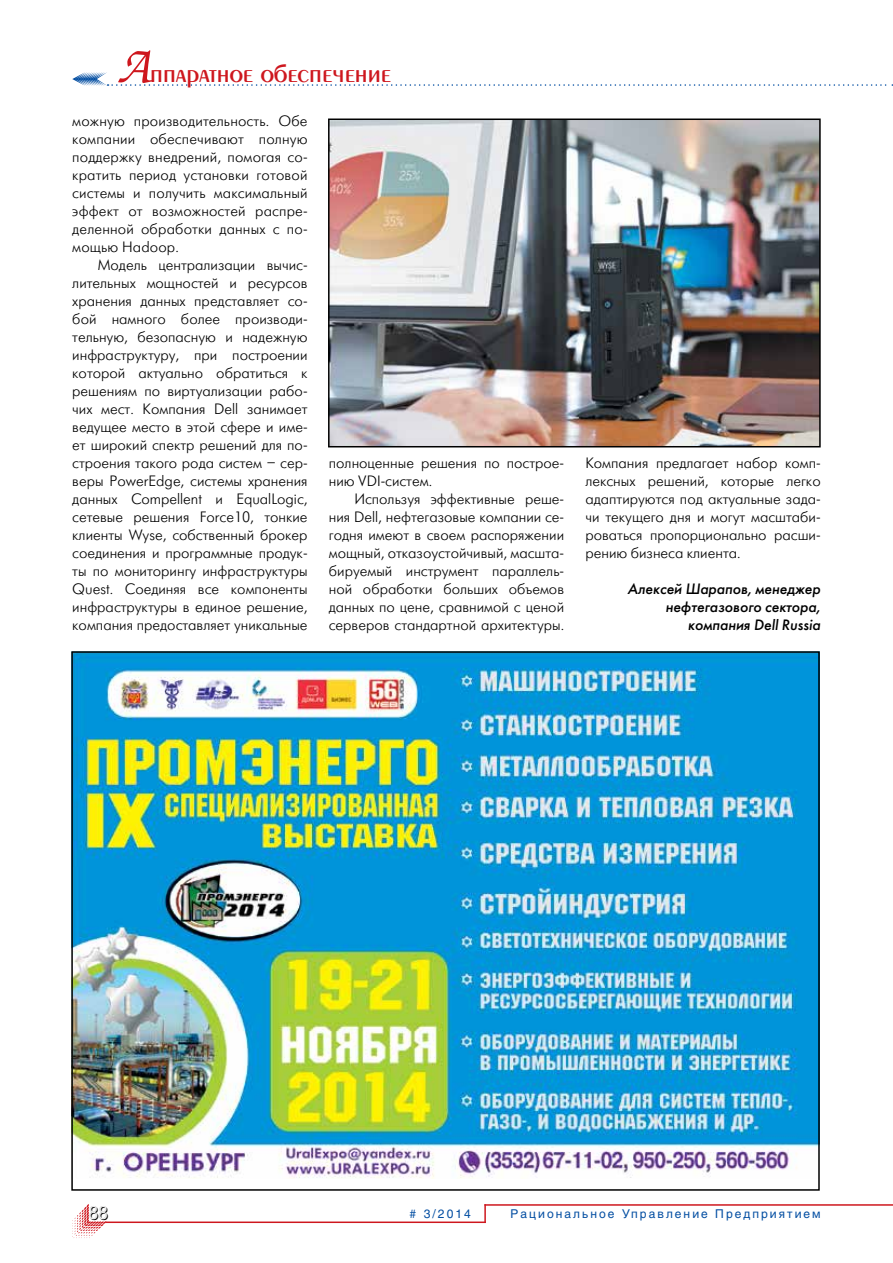
<style>
.page{position:relative;width:893px;height:1263px;background:#fff}
.page>*{position:absolute;margin:0;border:0;box-sizing:border-box;transform-origin:0 0}
.t1{font:27px "Penta Demi";color:#ce171e}
.t2{font:18px "Futuris Shadow C";color:#000}
.t3{font:15px/18px "Futuris Light C";color:#000;text-align:justify}
.t4{font:italic 15px/18px "Futuris C";color:#000;text-align:right}
.t5{font:12px "Helios";letter-spacing:.17em;color:#034ea2}
.s1{font-family:"Zapf Chancery C";font-size:54px}
</style>
<div class="page">
<svg style="left:72px;top:1204px;width:34px;height:34px"></svg>
<svg style="left:484px;top:1206px;width:2px;height:15px"></svg>
<hr style="left:105px;top:1221px;width:381px;height:2px;background:#ce171e">
<hr style="left:484px;top:1204px;width:409px;height:2px;background:#ce171e">
<svg style="left:72px;top:72px;width:821px;height:14px"></svg>
<img style="left:331px;top:121px;width:487px;height:323px">
<div style="left:328px;top:118px;width:493px;height:329px;border:2px solid #000"></div>
<img style="left:74px;top:654px;width:743px;height:525px">
<h1 class="t1" style="left:117px;top:60px;width:276px"><span class="s1">А</span>ппаратное обеспечение</h1>
<p class="t3" style="left:72px;top:112px;width:237px">можную производительность. Обе компании обеспечивают полную поддержку внедрений, помогая со&shy;кратить период установки готовой системы и получить максимальный эффект от возможностей распре&shy;деленной обработки данных с по&shy;мощью Hadoop.</p>
<p class="t3" style="left:72px;top:256px;width:237px;text-indent:26px">Модель централизации вычис&shy;лительных мощностей и ресурсов хранения данных представляет со&shy;бой намного более производи&shy;тельную, безопасную и надежную инфраструктуру, при построении которой актуально обратиться к решениям по виртуализации рабо&shy;чих мест. Компания Dell занимает ведущее место в этой сфере и име&shy;ет широкий спектр решений для по&shy;строения такого рода систем – сер&shy;веры PowerEdge, системы хранения данных Compellent и EqualLogic, сетевые решения Force10, тонкие клиенты Wyse, собственный брокер соединения и программные продук&shy;ты по мониторингу инфраструктуры Quest. Соединяя все компоненты инфраструктуры в единое решение, компания предоставляет уникальные</p>
<p class="t3" style="left:329px;top:454px;width:237px">полноценные решения по построе&shy;нию VDI-систем.</p>
<p class="t3" style="left:329px;top:490px;width:237px;text-indent:26px">Используя эффективные реше&shy;ния Dell, нефтегазовые компании се&shy;годня имеют в своем распоряжении мощный, отказоустойчивый, масшта&shy;бируемый инструмент параллель&shy;ной обработки больших объемов данных по цене, сравнимой с ценой серверов стандартной архитектуры.</p>
<p class="t3" style="left:585px;top:454px;width:237px">Компания предлагает набор комп&shy;лексных решений, которые легко адаптируются под актуальные зада&shy;чи текущего дня и могут масштаби&shy;роваться пропорционально расши&shy;рению бизнеса клиента.</p>
<p class="t4" style="left:628px;top:580px;width:194px">Алексей Шарапов, менеджер нефтегазового сектора, компания Dell Russia</p>
<p class="t2" style="left:89px;top:1204px;width:21px">88</p>
<p class="t5" style="left:410px;top:1207px;width:63px"># 3/2014</p>
<p class="t5" style="left:510px;top:1207px;width:312px">Рациональное Управление Предприятием</p>
</div>
